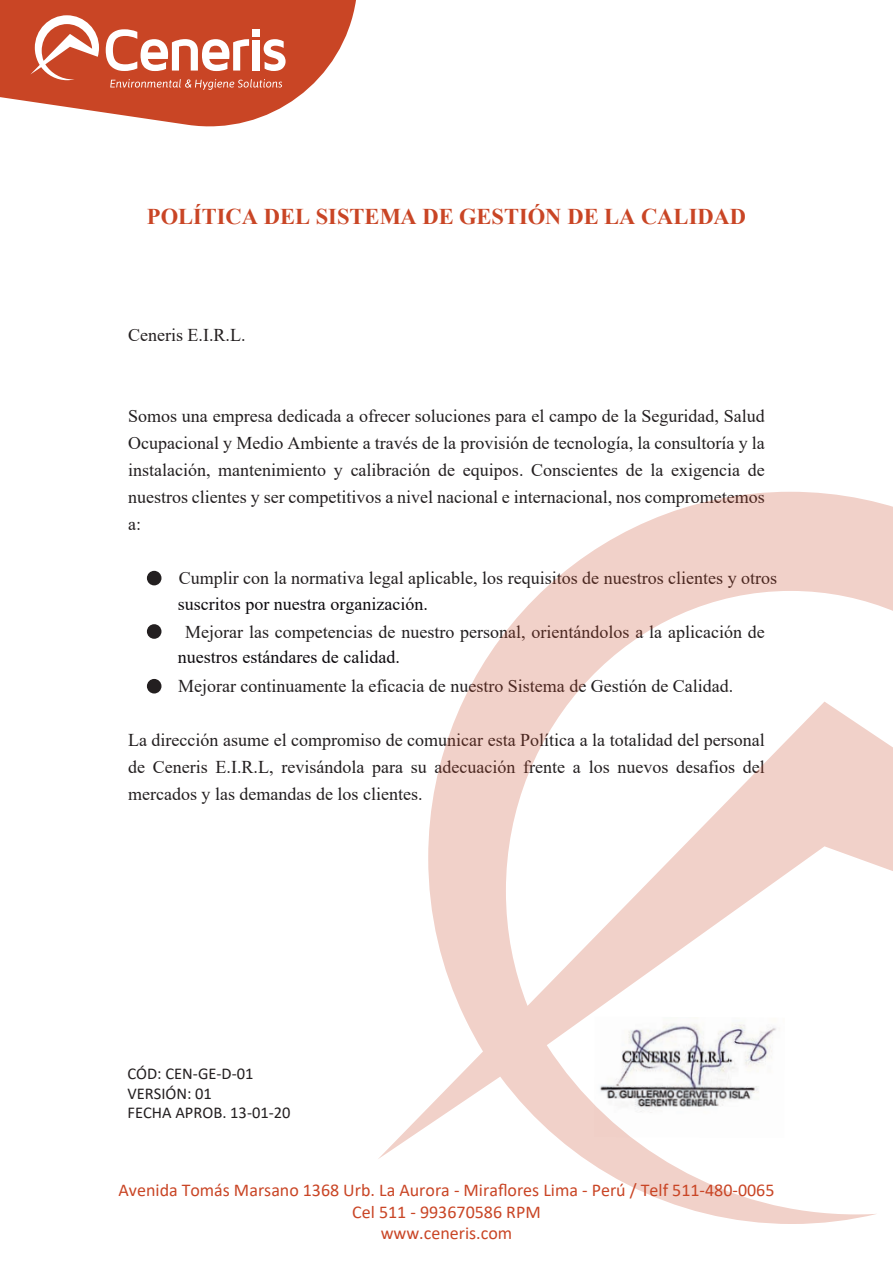
<style>
.page{position:relative;width:893px;height:1263px;background:#fff}
.page>*{position:absolute;margin:0;border:0;box-sizing:border-box;transform-origin:0 0}
.t1{font:700 22.5px "Times New Roman";color:#c94525}
.t2{font:18px/27px "Times New Roman";color:#231f20;text-align:justify}
.t3{font:18px/21.6px "Calibri";color:#c94525;text-align:center}
.t4{font:18px "Times New Roman";color:#0c090d}
.t5{font:16.5px/19.8px "Calibri";color:#231f20}
</style>
<div class="page">
<svg style="left:378px;top:492px;width:515px;height:732px"></svg>
<svg style="left:0;top:0;width:356px;height:127px;fill:#c94525"></svg>
<svg style="left:30px;top:15px;width:69px;height:65px"></svg>
<svg style="left:106px;top:29px;width:143px;height:42px"></svg>
<div style="left:252px;top:29px;width:7px;height:8px;background:#fff"></div>
<div style="left:252px;top:40px;width:7px;height:31px;background:#fff"></div>
<svg style="left:264px;top:39px;width:22px;height:32px"></svg>
<svg style="left:110px;top:79px;width:172px;height:11px;background:#d36a50"></svg>
<div style="left:147px;top:571px;width:14px;height:14px;background:#231f20;border-radius:50%"></div>
<div style="left:147px;top:624px;width:14px;height:15px;background:#231f20;border-radius:50%"></div>
<div style="left:147px;top:679px;width:14px;height:14px;background:#231f20;border-radius:50%"></div>
<p class="t1" style="left:147px;top:200px;width:601px">POLÍTICA DEL SISTEMA DE GESTIÓN DE LA CALIDAD</p>
<p class="t2" style="left:128px;top:321px;width:119px">Ceneris E.I.R.L.</p>
<p class="t2" style="left:128px;top:402px;width:638px">Somos una empresa dedicada a ofrecer soluciones para el campo de la Seguridad, Salud Ocupacional y Medio Ambiente a través de la provisión de tecnología, la consultoría y la instalación, mantenimiento y calibración de equipos. Conscientes de la exigencia de nuestros clientes y ser competitivos a nivel nacional e internacional, nos comprometemos a:</p>
<p class="t2" style="left:179px;top:564px;width:600px">Cumplir con la normativa legal aplicable, los requisitos de nuestros clientes y otros</p>
<p class="t2" style="left:185px;top:618px;width:581px">Mejorar las competencias de nuestro personal, orientándolos a la aplicación de</p>
<p class="t2" style="left:178px;top:672px;width:557px">Mejorar continuamente la eficacia de nuestro Sistema de Gestión de Calidad.</p>
<p class="t2" style="left:128px;top:726px;width:638px">La dirección asume el compromiso de comunicar esta Política a la totalidad del personal de Ceneris E.I.R.L, revisándola para su adecuación frente a los nuevos desafios del mercados y las demandas de los clientes.</p>
<p class="t4" style="left:178px;top:591px;width:251px">suscritos por nuestra organización.</p>
<p class="t4" style="left:178px;top:645px;width:223px">nuestros estándares de calidad.</p>
<p class="t5" style="left:127px;top:1063px;width:165px">CÓD: CEN-GE-D-01<br>VERSIÓN: 01<br>FECHA APROB. 13-01-20</p>
<p class="t3" style="left:118px;top:1179px;width:657px">Avenida Tomás Marsano 1368 Urb. La Aurora - Miraflores Lima - Perú / Telf 511-480-0065<br>Cel 511 - 993670586 RPM<br>www.ceneris.com</p>
</div>
